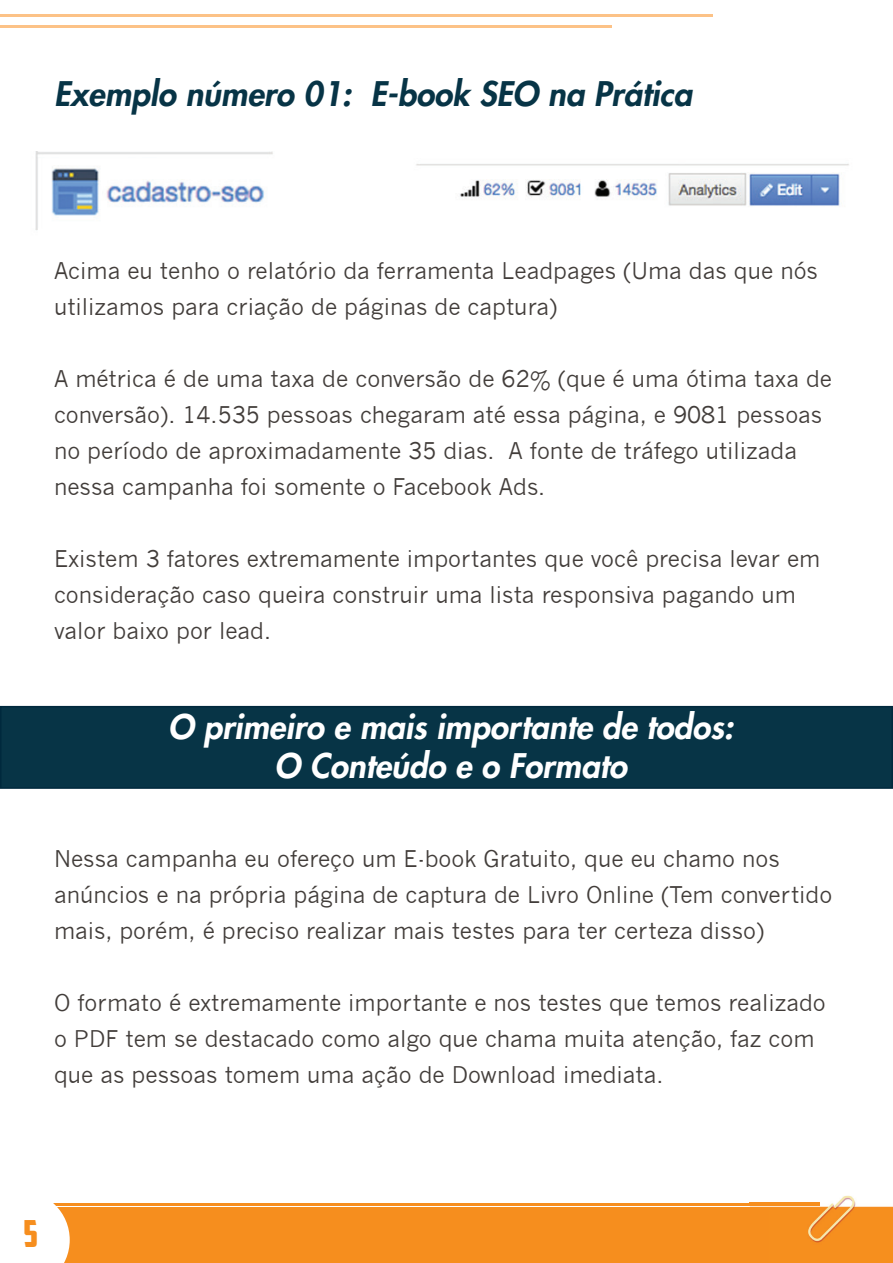
<style>
.page{position:relative;width:893px;height:1263px;background:#fff}
.page>*{position:absolute;margin:0;border:0;box-sizing:border-box;transform-origin:0 0}
.t1{font:37.5px "American Captain";color:#f68e1e}
.t2{font:italic 800 33px/39.6px "Futura LT";color:#fff;text-align:center}
.t3{font:italic 800 33px "Futura LT";color:#073446}
.t4{font:22.5px/36px "News Gothic";color:#423d3a}
</style>
<div class="page">
<hr style="left:0;top:1203px;width:819px;height:2px;background:#f68e1e">
<img style="left:750px;top:1196px;width:143px;height:67px">
<img style="left:750px;top:1203px;width:69px;height:2px">
<div style="left:0;top:1208px;width:769px;height:55px;background:#f68e1e"></div>
<div style="left:0;top:1203px;width:70px;height:60px;background:#fff"></div>
<hr style="left:0;top:14px;width:712px;height:3px;background:#fcc287">
<hr style="left:0;top:26px;width:611px;height:2px;background:#fcc287">
<img style="left:35px;top:152px;width:814px;height:79px">
<div style="left:0;top:706px;width:893px;height:83px;background:#073446"></div>
<h2 class="t3" style="left:54px;top:73px;width:639px">Exemplo número 01: E-book SEO na Prática</h2>
<p class="t4" style="left:54px;top:253px;width:766px">Acima eu tenho o relatório da ferramenta Leadpages (Uma das que nós utilizamos para criação de páginas de captura)</p>
<p class="t4" style="left:54px;top:361px;width:780px">A métrica é de uma taxa de conversão de 62% (que é uma ótima taxa de conversão). 14.535 pessoas chegaram até essa página, e 9081 pessoas no período de aproximadamente 35 dias. A fonte de tráfego utilizada nessa campanha foi somente o Facebook Ads.</p>
<p class="t4" style="left:54px;top:541px;width:768px">Existem 3 fatores extremamente importantes que você precisa levar em consideração caso queira construir uma lista responsiva pagando um valor baixo por lead.</p>
<h2 class="t2" style="left:168px;top:707px;width:567px">O primeiro e mais importante de todos:<br>O Conteúdo e o Formato</h2>
<p class="t4" style="left:54px;top:841px;width:780px">Nessa campanha eu ofereço um E-book Gratuito, que eu chamo nos anúncios e na própria página de captura de Livro Online (Tem convertido mais, porém, é preciso realizar mais testes para ter certeza disso)</p>
<p class="t4" style="left:54px;top:985px;width:773px">O formato é extremamente importante e nos testes que temos realizado o PDF tem se destacado como algo que chama muita atenção, faz com que as pessoas tomem uma ação de Download imediata.</p>
<h1 class="t1" style="left:23px;top:1211px;width:16px">5</h1>
</div>
